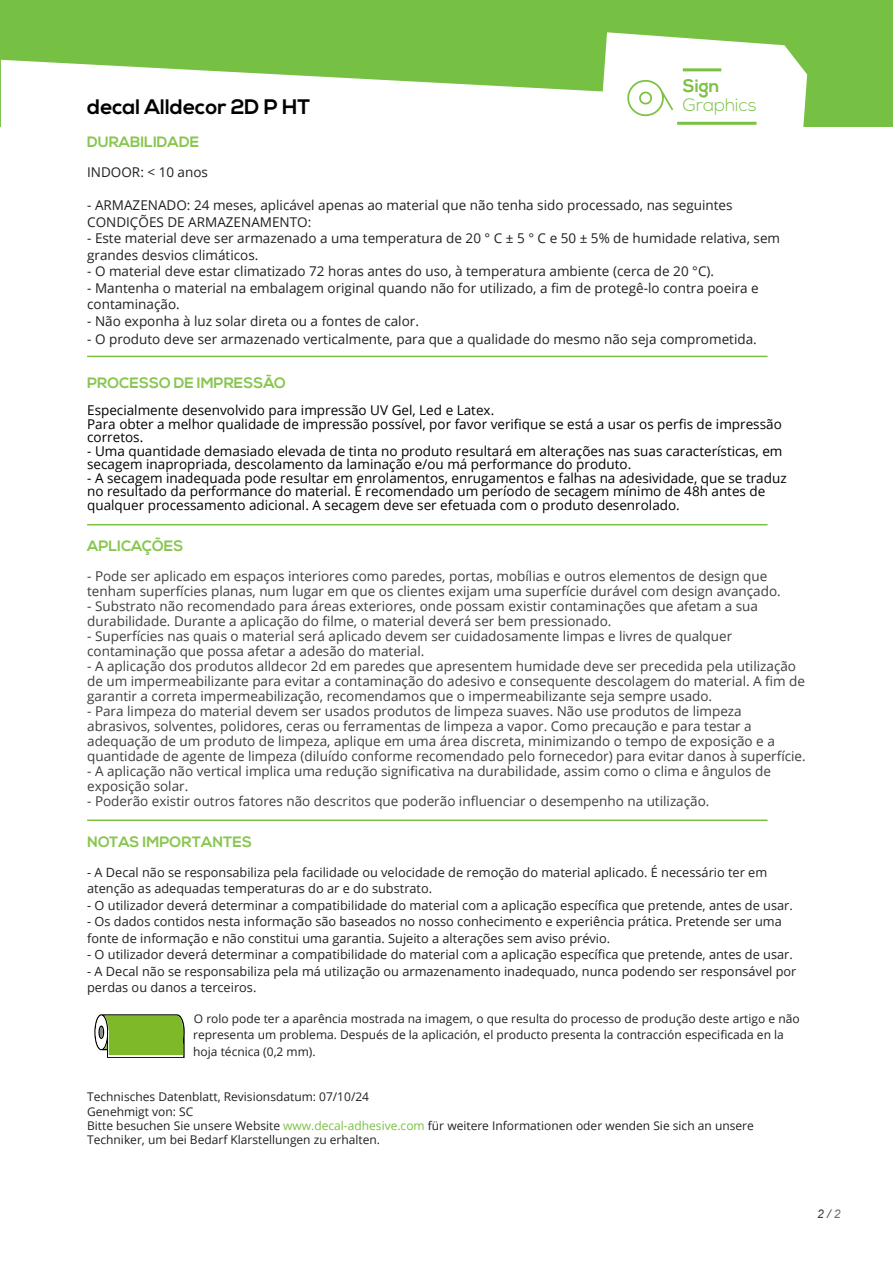
<style>
.page{position:relative;width:893px;height:1263px;background:#fff}
.page>*{position:absolute;margin:0;border:0;box-sizing:border-box;transform-origin:0 0}
.t1{font:700 21px "Nexa";color:#000}
.t2{font:300 18px "Nexa";color:#7cc142}
.t3{font:700 18px "Nexa";color:#7cc142}
.txt{font:700 15px "Nexa";color:#88c650}
.txt_normal{font:700 15px "Nexa";color:#88c650}
.txt-2{font:13.5px/15px "Open Sans";color:#3e3e3f}
.txt-3{font:13.5px/13.5px "Open Sans";color:#000}
.txt_normal-2{font:13.5px/16.5px "Open Sans";color:#231f20}
.txt-4{font:12.75px/16.5px "Open Sans";color:#231f20}
.txt-5{font:12px/14.4px "Open Sans";color:#231f20}
.txt_normal-3{font:italic 12px "Arial";color:#3e3e3f}
.s1{color:#7bc142}
.s2{color:#6c6d70}
</style>
<div class="page">
<div style="left:1px;top:0;width:892px;height:127px;background:#76c043"></div>
<svg style="left:605px;top:32px;width:202px;height:95px;fill:#fff"></svg>
<svg style="left:1px;top:60px;width:780px;height:67px;fill:#fff"></svg>
<svg style="left:677px;top:122px;width:80px;height:3px"></svg>
<svg style="left:683px;top:68px;width:38px;height:3px"></svg>
<svg style="left:627px;top:79px;width:46px;height:37px;background:#e8f4df"></svg>
<hr style="left:87px;top:356px;width:680px;height:1px;background:#7bc142">
<hr style="left:87px;top:524px;width:680px;height:1px;background:#7bc142">
<hr style="left:87px;top:819px;width:680px;height:2px;background:#7bc142">
<svg style="left:94px;top:1014px;width:91px;height:44px;background:#88b44a"></svg>
<p class="t1" style="left:87px;top:94px;width:225px">decal Alldecor 2D P HT</p>
<p class="t3" style="left:683px;top:75px;width:38px">Sign</p>
<p class="t2" style="left:683px;top:95px;width:75px">Graphics</p>
<p class="txt_normal" style="left:87px;top:134px;width:113px">DURABILIDADE</p>
<p class="txt_normal-2" style="left:87px;top:164px;width:122px">INDOOR: &lt; 10 anos</p>
<p class="txt_normal-2" style="left:87px;top:197px;width:647px">- ARMAZENADO: 24 meses, aplicável apenas ao material que não tenha sido processado, nas seguintes<br>CONDIÇÕES DE ARMAZENAMENTO:</p>
<p class="txt_normal-2" style="left:87px;top:230px;width:694px">- Este material deve ser armazenado a uma temperatura de 20 ° C ± 5 ° C e 50 ± 5% de humidade relativa, sem grandes desvios climáticos.</p>
<p class="txt_normal-2" style="left:87px;top:263px;width:628px">- O material deve estar climatizado 72 horas antes do uso, à temperatura ambiente (cerca de 20 °C).</p>
<p class="txt_normal-2" style="left:87px;top:279px;width:673px">- Mantenha o material na embalagem original quando não for utilizado, a fim de protegê-lo contra poeira e contaminação.</p>
<p class="txt_normal-2" style="left:87px;top:312px;width:333px">- Não exponha à luz solar direta ou a fontes de calor.</p>
<p class="txt_normal-2" style="left:87px;top:330px;width:671px">- O produto deve ser armazenado verticalmente, para que a qualidade do mesmo não seja comprometida.</p>
<p class="txt" style="left:87px;top:374px;width:200px">PROCESSO DE IMPRESSÃO</p>
<p class="txt-3" style="left:87px;top:403px;width:409px">Especialmente desenvolvido para impressão UV Gel, Led e Latex.</p>
<p class="txt-3" style="left:87px;top:417px;width:696px">Para obter a melhor qualidade de impressão possível, por favor verifique se está a usar os perfis de impressão corretos.</p>
<p class="txt-3" style="left:87px;top:444px;width:697px">- Uma quantidade demasiado elevada de tinta no produto resultará em alterações nas suas características, em secagem inapropriada, descolamento da laminação e/ou má performance do produto.</p>
<p class="txt-3" style="left:87px;top:471px;width:701px">- A secagem inadequada pode resultar em enrolamentos, enrugamentos e falhas na adesividade, que se traduz no resultado da performance do material. É recomendado um período de secagem mínimo de 48h antes de</p>
<p class="txt-3" style="left:87px;top:498px;width:594px">qualquer processamento adicional. A secagem deve ser efetuada com o produto desenrolado.</p>
<p class="txt" style="left:87px;top:537px;width:98px">APLICAÇÕES</p>
<p class="txt-2" style="left:87px;top:568px;width:695px">- Pode ser aplicado em espaços interiores como paredes, portas, mobílias e outros elementos de design que tenham superfícies planas, num lugar em que os clientes exijam uma superfície durável com design avançado.</p>
<p class="txt-2" style="left:87px;top:598px;width:672px">- Substrato não recomendado para áreas exteriores, onde possam existir contaminações que afetam a sua durabilidade. Durante a aplicação do filme, o material deverá ser bem pressionado.</p>
<p class="txt-2" style="left:87px;top:628px;width:647px">- Superfícies nas quais o material será aplicado devem ser cuidadosamente limpas e livres de qualquer contaminação que possa afetar a adesão do material.</p>
<p class="txt-2" style="left:87px;top:658px;width:719px">- A aplicação dos produtos alldecor 2d em paredes que apresentem humidade deve ser precedida pela utilização de um impermeabilizante para evitar a contaminação do adesivo e consequente descolagem do material. A fim de garantir a correta impermeabilização, recomendamos que o impermeabilizante seja sempre usado.</p>
<p class="txt-2" style="left:87px;top:703px;width:720px">- Para limpeza do material devem ser usados produtos de limpeza suaves. Não use produtos de limpeza abrasivos, solventes, polidores, ceras ou ferramentas de limpeza a vapor. Como precaução e para testar a adequação de um produto de limpeza, aplique em uma área discreta, minimizando o tempo de exposição e a quantidade de agente de limpeza (diluído conforme recomendado pelo fornecedor) para evitar danos à superfície.</p>
<p class="txt-2" style="left:87px;top:763px;width:685px">- A aplicação não vertical implica uma redução significativa na durabilidade, assim como o clima e ângulos de exposição solar.</p>
<p class="txt-2" style="left:87px;top:793px;width:624px">- Poderão existir outros fatores não descritos que poderão influenciar o desempenho na utilização.</p>
<p class="txt" style="left:87px;top:833px;width:166px">NOTAS IMPORTANTES</p>
<p class="txt-4" style="left:87px;top:863px;width:682px">- A Decal não se responsabiliza pela facilidade ou velocidade de remoção do material aplicado. É necessário ter em atenção as adequadas temperaturas do ar e do substrato.</p>
<p class="txt-4" style="left:87px;top:896px;width:707px">- O utilizador deverá determinar a compatibilidade do material com a aplicação específica que pretende, antes de usar.</p>
<p class="txt-4" style="left:87px;top:913px;width:696px">- Os dados contidos nesta informação são baseados no nosso conhecimento e experiência prática. Pretende ser uma fonte de informação e não constitui uma garantia. Sujeito a alterações sem aviso prévio.</p>
<p class="txt-4" style="left:87px;top:946px;width:707px">- O utilizador deverá determinar a compatibilidade do material com a aplicação específica que pretende, antes de usar.</p>
<p class="txt-4" style="left:87px;top:962px;width:711px">- A Decal não se responsabiliza pela má utilização ou armazenamento inadequado, nunca podendo ser responsável por perdas ou danos a terceiros.</p>
<p class="txt-5" style="left:194px;top:1011px;width:607px">O rolo pode ter a aparência mostrada na imagem, o que resulta do processo de produção deste artigo e não</p>
<p class="txt-5" style="left:193px;top:1027px;width:592px">representa um problema. Después de la aplicación, el producto presenta la contracción especificada en la</p>
<p class="txt-5" style="left:193px;top:1044px;width:124px">hoja técnica (0,2 mm).</p>
<p class="txt-5" style="left:87px;top:1089px;width:283px">Technisches Datenblatt, Revisionsdatum: 07/10/24</p>
<p class="txt-5" style="left:87px;top:1104px;width:108px">Genehmigt von: SC</p>
<p class="txt-5" style="left:87px;top:1118px;width:668px">Bitte besuchen Sie unsere Website <span class="s1">www.decal-adhesive.com</span> für weitere Informationen oder wenden Sie sich an unsere<br>Techniker, um bei Bedarf Klarstellungen zu erhalten.</p>
<p class="txt_normal-3" style="left:817px;top:1206px;width:25px">2 / <span class="s2">2</span></p>
</div>
